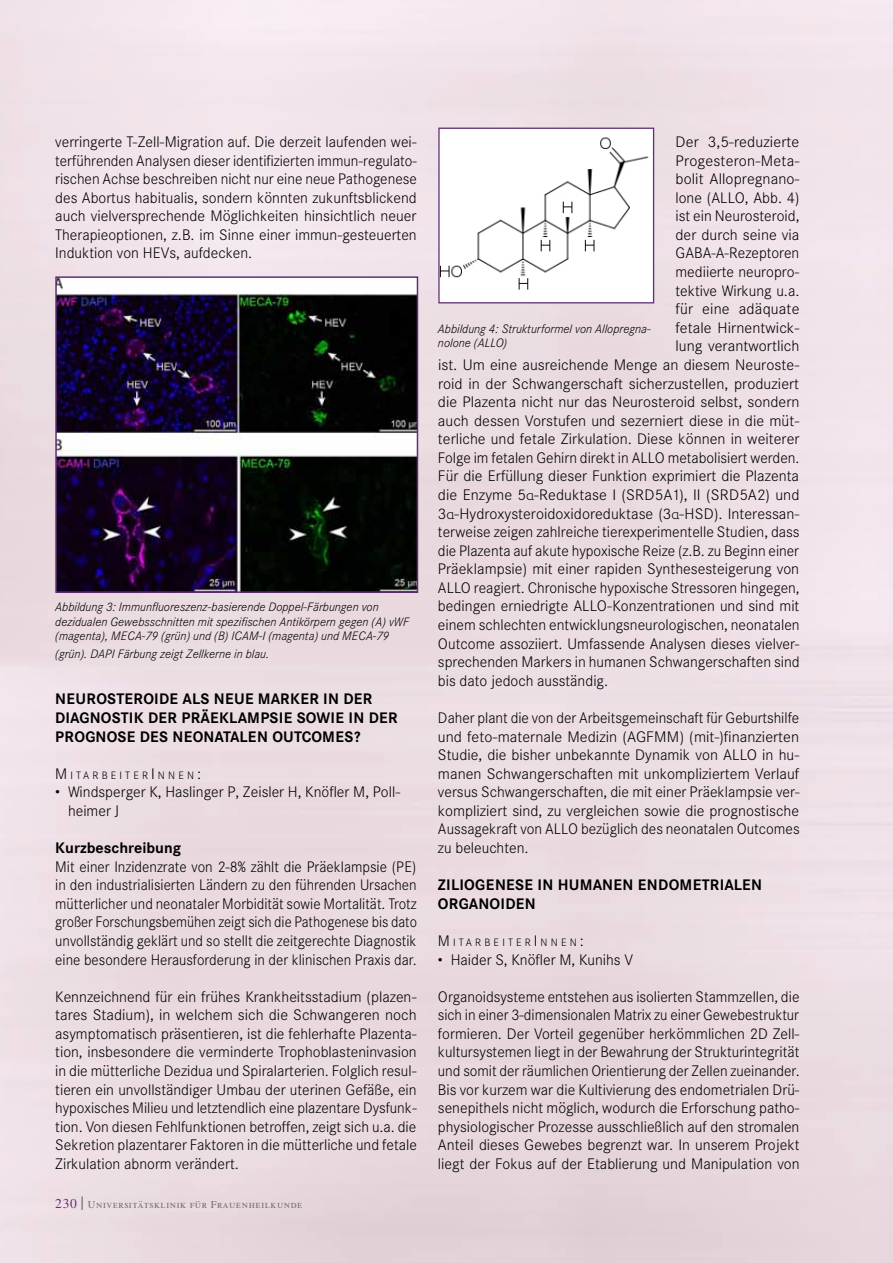
<style>
.page{position:relative;width:893px;height:1263px;background:#fff}
.page>*{position:absolute;margin:0;border:0;box-sizing:border-box;transform-origin:0 0}
.t1{font:300 15px/18.6px "Corporate SBQ";color:#000;text-align:justify}
.t2{font:300 15px/18.6px "Corporate SBQ";color:#000;text-align:justify;scale:.96 1}
.t3{font:700 15px/18.6px "Corporate SBQ";letter-spacing:.01em;color:#000}
.t4{font:italic 300 12px/14.4px "Corporate SBQ";color:#000}
.t5{font:10.5px "Times LT Std";letter-spacing:.05em;color:#6d6e71}
.t6{font:300 10.5px "Corporate SBQ";letter-spacing:.305em;color:#000}
.s1{font-size:15px}
.s2{font-size:13.5px;color:#5f3075}
.s3{font-weight:700;font-size:13.5px}
.s4{font-family:"Gill Sans Nova"}
</style>
<div class="page">
<img style="left:58px;top:279px;width:357px;height:311px">
<div style="left:55px;top:276px;width:363px;height:317px;border:2px solid #5f3075"></div>
<img style="left:440px;top:137px;width:209px;height:153px">
<div style="left:438px;top:128px;width:216px;height:175px;border:1px solid #5f3075"></div>
<p class="t1" style="left:55px;top:133px;width:363px">verringerte T-Zell-Migration auf. Die derzeit laufenden wei&shy;terführenden Analysen dieser identifizierten immun-regulato&shy;rischen Achse beschreiben nicht nur eine neue Pathogenese des Abortus habitualis, sondern könnten zukunftsblickend auch vielversprechende Möglichkeiten hinsichtlich neuer Therapieoptionen, z.B. im Sinne einer immun-gesteuerten Induktion von HEVs, aufdecken.</p>
<p class="t4" style="left:55px;top:600px;width:355px">Abbildung 3: Immunfluoreszenz-basierende Doppel-Färbungen von dezidualen Gewebsschnitten mit spezifischen Antikörpern gegen (A) vWF (magenta), MECA-79 (grün) und (B) ICAM-I (magenta) und MECA-79</p>
<p class="t4" style="left:55px;top:647px;width:216px">(grün). DAPI Färbung zeigt Zellkerne in blau.</p>
<p class="t3" style="left:55px;top:690px;width:344px">NEUROSTEROIDE ALS NEUE MARKER IN DER<br>DIAGNOSTIK DER PRÄEKLAMPSIE SOWIE IN DER<br>PROGNOSE DES NEONATALEN OUTCOMES?</p>
<p class="t6" style="left:55px;top:769px;width:147px"><span class="s1">M</span>ITARBEITER<span class="s1">I</span>NNEN<span class="s1">:</span></p>
<p class="t1" style="left:68px;top:783px;width:333px;text-indent:-13px">• Windsperger K, Haslinger P, Zeisler H, Knöfler M, Poll&shy;heimer J</p>
<p class="t3" style="left:55px;top:839px;width:127px">Kurzbeschreibung</p>
<p class="t2" style="left:55px;top:858px;width:378px">Mit einer Inzidenzrate von 2-8% zählt die Präeklampsie (PE) in den industrialisierten Ländern zu den führenden Ursachen mütterlicher und neonataler Morbidität sowie Mortalität. Trotz großer Forschungsbemühen zeigt sich die Pathogenese bis dato unvollständig geklärt und so stellt die zeitgerechte Diagnostik eine besondere Herausforderung in der klinischen Praxis dar.</p>
<p class="t1" style="left:55px;top:988px;width:363px">Kennzeichnend für ein frühes Krankheitsstadium (plazen&shy;tares Stadium), in welchem sich die Schwangeren noch asymptomatisch präsentieren, ist die fehlerhafte Plazenta&shy;tion, insbesondere die verminderte Trophoblasteninvasion in die mütterliche Dezidua und Spiralarterien. Folglich resul&shy;tieren ein unvollständiger Umbau der uterinen Gefäße, ein hypoxisches Milieu und letztendlich eine plazentare Dysfunk&shy;tion. Von diesen Fehlfunktionen betroffen, zeigt sich u.a. die Sekretion plazentarer Faktoren in die mütterliche und fetale Zirkulation abnorm verändert.</p>
<p class="t5" style="left:55px;top:1198px;width:249px"><span class="s2">230</span> <span class="s3">|</span> Universitätsklinik für Frauenheilkunde</p>
<p class="t1" style="left:675px;top:133px;width:125px">Der 3,5-reduzierte</p>
<p class="t1" style="left:675px;top:151px;width:125px">Progesteron-Meta-</p>
<p class="t1" style="left:675px;top:170px;width:125px">bolit Allopregnano-</p>
<p class="t1" style="left:675px;top:189px;width:125px">lone (ALLO, Abb. 4)</p>
<p class="t1" style="left:675px;top:207px;width:125px">ist ein Neurosteroid,</p>
<p class="t1" style="left:675px;top:226px;width:125px">der durch seine via</p>
<p class="t1" style="left:675px;top:244px;width:125px">GABA-A-Rezeptoren</p>
<p class="t1" style="left:675px;top:263px;width:125px">mediierte neuropro-</p>
<p class="t1" style="left:675px;top:282px;width:125px">tektive Wirkung u.a.</p>
<p class="t1" style="left:675px;top:300px;width:125px">für eine adäquate</p>
<p class="t1" style="left:675px;top:319px;width:125px">fetale Hirnentwick-</p>
<p class="t1" style="left:675px;top:337px;width:125px">lung verantwortlich</p>
<p class="t1" style="left:438px;top:356px;width:362px">ist. Um eine ausreichende Menge an diesem Neuroste-</p>
<p class="t1" style="left:438px;top:374px;width:363px">roid in der Schwangerschaft sicherzustellen, produziert</p>
<p class="t1" style="left:438px;top:393px;width:363px">die Plazenta nicht nur das Neurosteroid selbst, sondern</p>
<p class="t1" style="left:438px;top:412px;width:362px">auch dessen Vorstufen und sezerniert diese in die müt-</p>
<p class="t1" style="left:438px;top:430px;width:363px">terliche und fetale Zirkulation. Diese können in weiterer</p>
<p class="t1" style="left:438px;top:449px;width:363px">Folge im fetalen Gehirn direkt in ALLO metabolisiert werden.</p>
<p class="t1" style="left:438px;top:467px;width:363px">Für die Erfüllung dieser Funktion exprimiert die Plazenta</p>
<p class="t1" style="left:438px;top:486px;width:363px">die Enzyme 5<span class="s4">α</span>-Reduktase I (SRD5A1), II (SRD5A2) und</p>
<p class="t1" style="left:438px;top:504px;width:362px">3<span class="s4">α</span>-Hydroxysteroidoxidoreduktase (3<span class="s4">α</span>-HSD). Interessan-</p>
<p class="t1" style="left:438px;top:523px;width:363px">terweise zeigen zahlreiche tierexperimentelle Studien, dass</p>
<p class="t1" style="left:438px;top:542px;width:363px">die Plazenta auf akute hypoxische Reize (z.B. zu Beginn einer</p>
<p class="t1" style="left:438px;top:560px;width:363px">Präeklampsie) mit einer rapiden Synthesesteigerung von</p>
<p class="t1" style="left:438px;top:579px;width:363px">ALLO reagiert. Chronische hypoxische Stressoren hingegen,</p>
<p class="t1" style="left:438px;top:597px;width:363px">bedingen erniedrigte ALLO-Konzentrationen und sind mit</p>
<p class="t1" style="left:438px;top:616px;width:363px">einem schlechten entwicklungsneurologischen, neonatalen</p>
<p class="t1" style="left:438px;top:635px;width:362px">Outcome assoziiert. Umfassende Analysen dieses vielver-</p>
<p class="t1" style="left:438px;top:653px;width:363px">sprechenden Markers in humanen Schwangerschaften sind</p>
<p class="t1" style="left:438px;top:672px;width:172px">bis dato jedoch ausständig.</p>
<p class="t1" style="left:438px;top:709px;width:363px">Daher plant die von der Arbeitsgemeinschaft für Geburtshilfe und feto-maternale Medizin (AGFMM) (mit-)finanzierten Studie, die bisher unbekannte Dynamik von ALLO in hu&shy;manen Schwangerschaften mit unkompliziertem Verlauf versus Schwangerschaften, die mit einer Präeklampsie ver&shy;kompliziert sind, zu vergleichen sowie die prognostische Aussagekraft von ALLO bezüglich des neonatalen Outcomes zu beleuchten.</p>
<p class="t3" style="left:438px;top:876px;width:326px">ZILIOGENESE IN HUMANEN ENDOMETRIALEN<br>ORGANOIDEN</p>
<p class="t6" style="left:438px;top:937px;width:147px"><span class="s1">M</span>ITARBEITER<span class="s1">I</span>NNEN<span class="s1">:</span></p>
<p class="t1" style="left:438px;top:950px;width:197px">• Haider S, Knöfler M, Kunihs V</p>
<p class="t1" style="left:438px;top:988px;width:363px">Organoidsysteme entstehen aus isolierten Stammzellen, die sich in einer 3-dimensionalen Matrix zu einer Gewebestruktur formieren. Der Vorteil gegenüber herkömmlichen 2D Zell&shy;kultursystemen liegt in der Bewahrung der Strukturintegrität und somit der räumlichen Orientierung der Zellen zueinander.<br>Bis vor kurzem war die Kultivierung des endometrialen Drü&shy;senepithels nicht möglich, wodurch die Erforschung patho&shy;physiologischer Prozesse ausschließlich auf den stromalen Anteil dieses Gewebes begrenzt war. In unserem Projekt liegt der Fokus auf der Etablierung und Manipulation von</p>
<p class="t4" style="left:438px;top:322px;width:214px">Abbildung 4: Strukturformel von Allopregna&shy;nolone (ALLO)</p>
</div>
